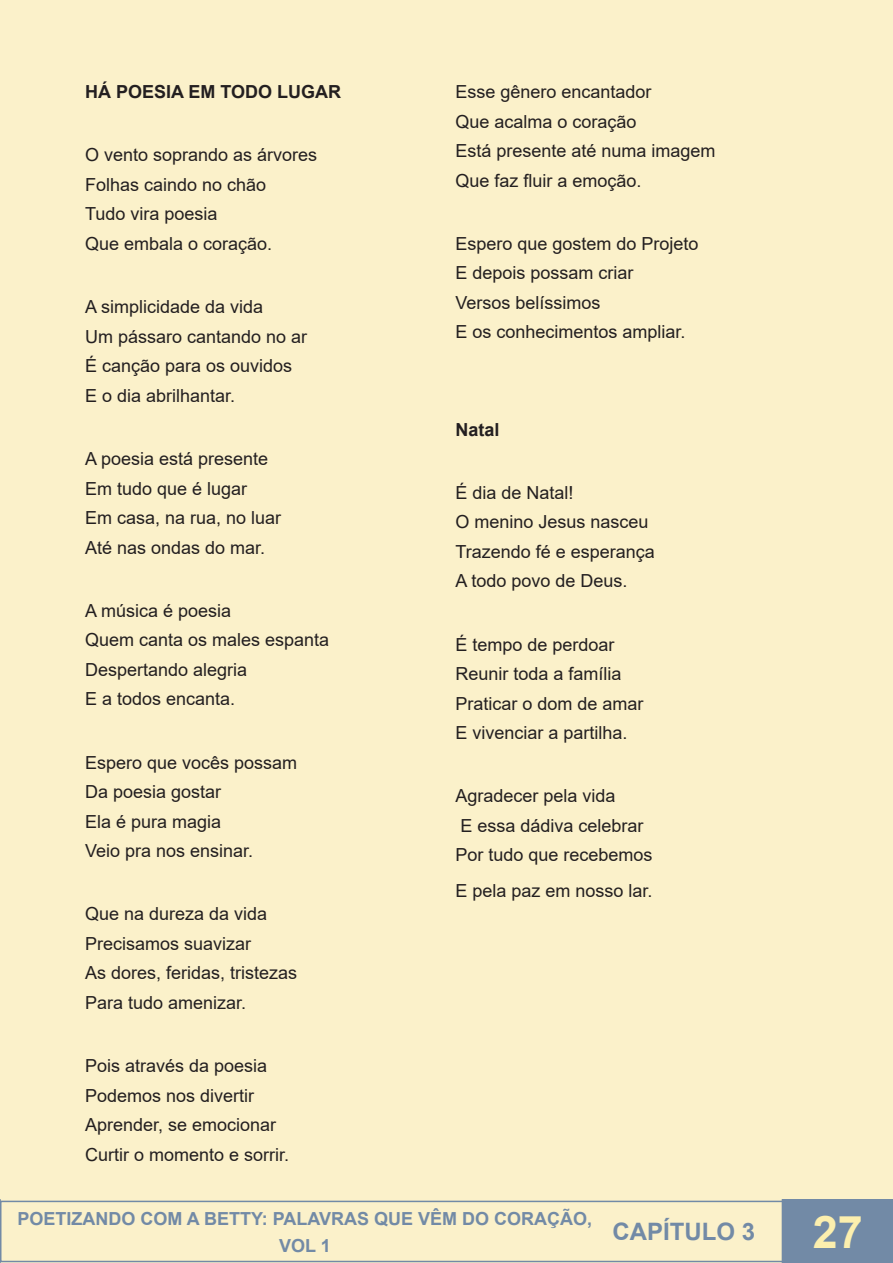
<style>
.page{position:relative;width:893px;height:1263px;background:#fbf1ca}
.page>*{position:absolute;margin:0;border:0;box-sizing:border-box;transform-origin:0 0}
.t1{font:700 45px "Arial";color:#fcefae}
.t2{font:700 24px "Arial";color:#728aa6}
.t3{font:18px "Arial";color:#231f20}
.t4{font:700 18px/27px "Arial";color:#728aa6;text-align:center}
.t5{font:700 18px "Arial";color:#231f20}
</style>
<div class="page">
<div style="left:0;top:1201px;width:784px;height:61px;border:2px solid #728aa6"></div>
<div style="left:782px;top:1200px;width:111px;height:63px;background:#728aa6"></div>
<div style="left:782px;top:1199px;width:111px;height:64px;border:2px solid #728aa6"></div>
<svg style="left:0;top:1199px;width:1px;height:64px"></svg>
<p class="t5" style="left:85px;top:79px;width:258px">HÁ POESIA EM TODO LUGAR</p>
<p class="t3" style="left:85px;top:143px;width:234px">O vento soprando as árvores</p>
<p class="t3" style="left:85px;top:172px;width:183px">Folhas caindo no chão</p>
<p class="t3" style="left:85px;top:202px;width:134px">Tudo vira poesia</p>
<p class="t3" style="left:85px;top:231px;width:189px">Que embala o coração.</p>
<p class="t3" style="left:85px;top:294px;width:180px">A simplicidade da vida</p>
<p class="t3" style="left:85px;top:324px;width:224px">Um pássaro cantando no ar</p>
<p class="t3" style="left:85px;top:353px;width:209px">É canção para os ouvidos</p>
<p class="t3" style="left:85px;top:383px;width:152px">E o dia abrilhantar.</p>
<p class="t3" style="left:85px;top:446px;width:185px">A poesia está presente</p>
<p class="t3" style="left:85px;top:476px;width:164px">Em tudo que é lugar</p>
<p class="t3" style="left:85px;top:505px;width:198px">Em casa, na rua, no luar</p>
<p class="t3" style="left:85px;top:535px;width:182px">Até nas ondas do mar.</p>
<p class="t3" style="left:85px;top:598px;width:148px">A música é poesia</p>
<p class="t3" style="left:85px;top:628px;width:246px">Quem canta os males espanta</p>
<p class="t3" style="left:85px;top:657px;width:164px">Despertando alegria</p>
<p class="t3" style="left:85px;top:687px;width:152px">E a todos encanta.</p>
<p class="t3" style="left:85px;top:750px;width:214px">Espero que vocês possam</p>
<p class="t3" style="left:85px;top:779px;width:138px">Da poesia gostar</p>
<p class="t3" style="left:85px;top:809px;width:138px">Ela é pura magia</p>
<p class="t3" style="left:85px;top:838px;width:170px">Veio pra nos ensinar.</p>
<p class="t3" style="left:85px;top:902px;width:184px">Que na dureza da vida</p>
<p class="t3" style="left:85px;top:931px;width:168px">Precisamos suavizar</p>
<p class="t3" style="left:85px;top:961px;width:214px">As dores, feridas, tristezas</p>
<p class="t3" style="left:85px;top:990px;width:163px">Para tudo amenizar.</p>
<p class="t3" style="left:85px;top:1053px;width:184px">Pois através da poesia</p>
<p class="t3" style="left:85px;top:1083px;width:171px">Podemos nos divertir</p>
<p class="t3" style="left:85px;top:1112px;width:193px">Aprender, se emocionar</p>
<p class="t3" style="left:85px;top:1142px;width:206px">Curtir o momento e sorrir.</p>
<p class="t3" style="left:455px;top:79px;width:198px">Esse gênero encantador</p>
<p class="t3" style="left:455px;top:109px;width:183px">Que acalma o coração</p>
<p class="t3" style="left:455px;top:138px;width:262px">Está presente até numa imagem</p>
<p class="t3" style="left:455px;top:168px;width:188px">Que faz fluir a emoção.</p>
<p class="t3" style="left:455px;top:231px;width:245px">Espero que gostem do Projeto</p>
<p class="t3" style="left:455px;top:261px;width:180px">E depois possam criar</p>
<p class="t3" style="left:455px;top:290px;width:147px">Versos belíssimos</p>
<p class="t3" style="left:455px;top:320px;width:232px">E os conhecimentos ampliar.</p>
<p class="t5" style="left:455px;top:416px;width:46px">Natal</p>
<p class="t3" style="left:455px;top:480px;width:120px">É dia de Natal!</p>
<p class="t3" style="left:455px;top:509px;width:195px">O menino Jesus nasceu</p>
<p class="t3" style="left:455px;top:539px;width:201px">Trazendo fé e esperança</p>
<p class="t3" style="left:455px;top:568px;width:174px">A todo povo de Deus.</p>
<p class="t3" style="left:455px;top:632px;width:161px">É tempo de perdoar</p>
<p class="t3" style="left:455px;top:661px;width:168px">Reunir toda a família</p>
<p class="t3" style="left:455px;top:691px;width:190px">Praticar o dom de amar</p>
<p class="t3" style="left:455px;top:720px;width:174px">E vivenciar a partilha.</p>
<p class="t3" style="left:455px;top:784px;width:162px">Agradecer pela vida</p>
<p class="t3" style="left:460px;top:813px;width:185px">E essa dádiva celebrar</p>
<p class="t3" style="left:455px;top:843px;width:199px">Por tudo que recebemos</p>
<p class="t3" style="left:455px;top:878px;width:199px">E pela paz em nosso lar.</p>
<p class="t4" style="left:18px;top:1205px;width:576px">POETIZANDO COM A BETTY: PALAVRAS QUE VÊM DO CORAÇÃO,<br>VOL 1</p>
<h2 class="t2" style="left:612px;top:1215px;width:144px">CAPÍTULO 3</h2>
<h1 class="t1" style="left:813px;top:1200px;width:52px">27</h1>
</div>
